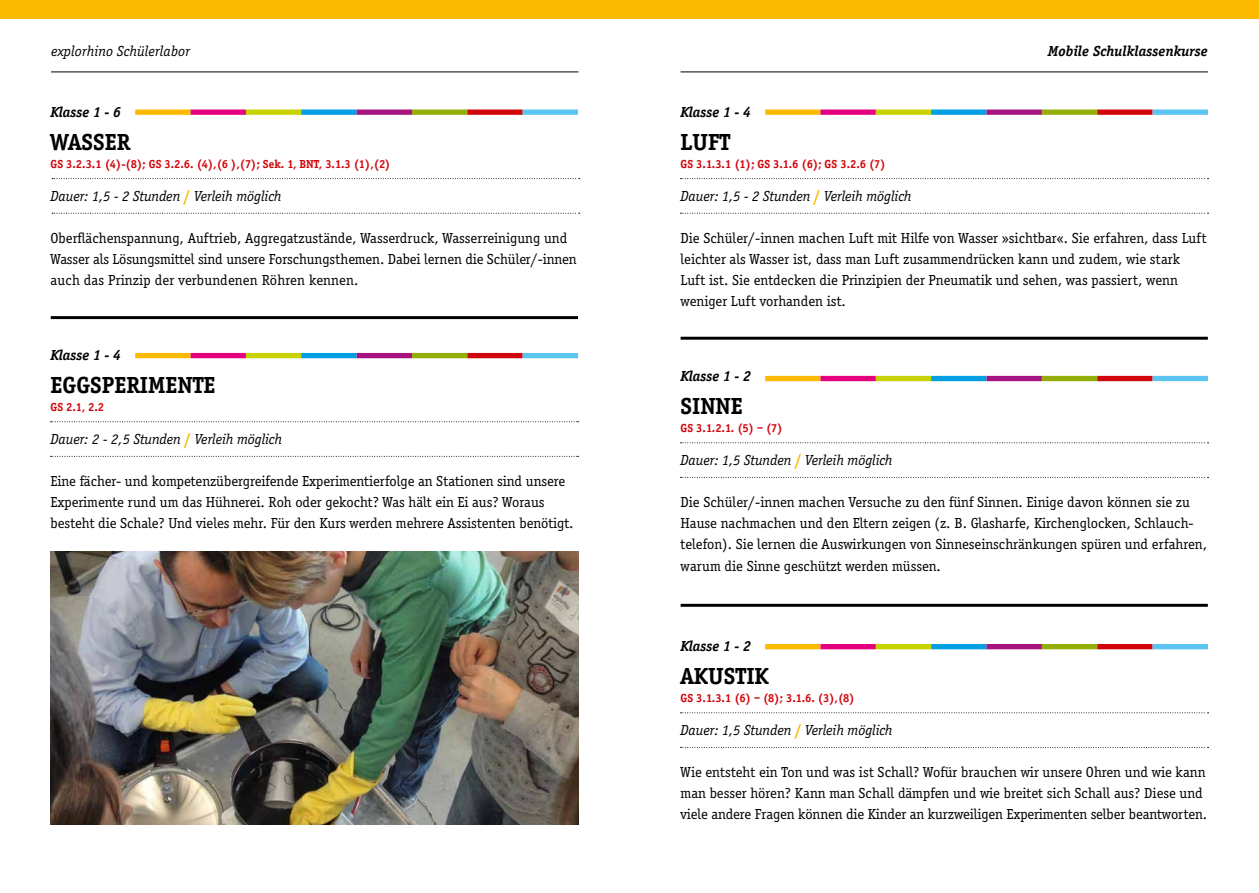
<style>
.page{position:relative;width:1259px;height:893px;background:#fff}
.page>*{position:absolute;margin:0;border:0;box-sizing:border-box;transform-origin:0 0}
.t1{font:700 24px "Officina Serif";color:#000}
.t2{font:15px/21.3px "Officina Serif";color:#000}
.t3{font:italic 15px "Officina Serif";letter-spacing:-.005em;color:#000}
.t4{font:italic 700 15px "Officina Serif";color:#000}
.t5{font:700 12px "Officina Serif";color:#d1050c}
.s1{font-weight:700;font-style:normal;color:#fbba00}
</style>
<div class="page">
<svg style="left:680px;top:747px;width:528px;height:1px"></svg>
<svg style="left:680px;top:712px;width:528px;height:1px"></svg>
<svg style="left:680px;top:477px;width:528px;height:1px"></svg>
<svg style="left:680px;top:442px;width:528px;height:1px"></svg>
<hr style="left:680px;top:72px;width:528px;height:1px;background:#000">
<hr style="left:51px;top:72px;width:527px;height:1px;background:#000">
<svg style="left:680px;top:213px;width:528px;height:1px"></svg>
<svg style="left:680px;top:178px;width:528px;height:1px"></svg>
<svg style="left:51px;top:456px;width:527px;height:1px"></svg>
<svg style="left:51px;top:421px;width:527px;height:1px"></svg>
<img style="left:51px;top:551px;width:527px;height:274px">
<div style="left:0;top:0;width:1259px;height:19px;background:#fbba00"></div>
<div style="left:135px;top:353px;width:56px;height:5px;background:#fbba00"></div>
<div style="left:191px;top:353px;width:55px;height:5px;background:#e5007d"></div>
<div style="left:246px;top:353px;width:55px;height:5px;background:#c7d300"></div>
<div style="left:301px;top:353px;width:56px;height:5px;background:#009ee3"></div>
<div style="left:357px;top:353px;width:55px;height:5px;background:#a61380"></div>
<div style="left:412px;top:353px;width:55px;height:5px;background:#95ad07"></div>
<div style="left:467px;top:353px;width:56px;height:5px;background:#d1050c"></div>
<div style="left:523px;top:353px;width:55px;height:5px;background:#5bc5f2"></div>
<div style="left:765px;top:376px;width:55px;height:5px;background:#fbba00"></div>
<div style="left:820px;top:376px;width:56px;height:5px;background:#e5007d"></div>
<div style="left:876px;top:376px;width:55px;height:5px;background:#c7d300"></div>
<div style="left:931px;top:376px;width:55px;height:5px;background:#009ee3"></div>
<div style="left:986px;top:376px;width:56px;height:5px;background:#a61380"></div>
<div style="left:1042px;top:376px;width:55px;height:5px;background:#95ad07"></div>
<div style="left:1097px;top:376px;width:55px;height:5px;background:#d1050c"></div>
<div style="left:1152px;top:376px;width:56px;height:5px;background:#5bc5f2"></div>
<div style="left:765px;top:644px;width:55px;height:5px;background:#fbba00"></div>
<div style="left:820px;top:644px;width:56px;height:5px;background:#e5007d"></div>
<div style="left:876px;top:644px;width:55px;height:5px;background:#c7d300"></div>
<div style="left:931px;top:644px;width:55px;height:5px;background:#009ee3"></div>
<div style="left:986px;top:644px;width:56px;height:5px;background:#a61380"></div>
<div style="left:1042px;top:644px;width:55px;height:5px;background:#95ad07"></div>
<div style="left:1097px;top:644px;width:55px;height:5px;background:#d1050c"></div>
<div style="left:1152px;top:644px;width:56px;height:5px;background:#5bc5f2"></div>
<div style="left:135px;top:110px;width:56px;height:5px;background:#fbba00"></div>
<div style="left:191px;top:110px;width:55px;height:5px;background:#e5007d"></div>
<div style="left:246px;top:110px;width:55px;height:5px;background:#c7d300"></div>
<div style="left:301px;top:110px;width:56px;height:5px;background:#009ee3"></div>
<div style="left:357px;top:110px;width:55px;height:5px;background:#a61380"></div>
<div style="left:412px;top:110px;width:55px;height:5px;background:#95ad07"></div>
<div style="left:467px;top:110px;width:56px;height:5px;background:#d1050c"></div>
<div style="left:523px;top:110px;width:55px;height:5px;background:#5bc5f2"></div>
<div style="left:765px;top:110px;width:55px;height:5px;background:#fbba00"></div>
<div style="left:820px;top:110px;width:56px;height:5px;background:#e5007d"></div>
<div style="left:876px;top:110px;width:55px;height:5px;background:#c7d300"></div>
<div style="left:931px;top:110px;width:55px;height:5px;background:#009ee3"></div>
<div style="left:986px;top:110px;width:56px;height:5px;background:#a61380"></div>
<div style="left:1042px;top:110px;width:55px;height:5px;background:#95ad07"></div>
<div style="left:1097px;top:110px;width:55px;height:5px;background:#d1050c"></div>
<div style="left:1152px;top:110px;width:56px;height:5px;background:#5bc5f2"></div>
<hr style="left:51px;top:316px;width:527px;height:3px;background:#000">
<hr style="left:680px;top:337px;width:527px;height:3px;background:#000">
<hr style="left:680px;top:604px;width:527px;height:3px;background:#000">
<svg style="left:52px;top:213px;width:528px;height:1px"></svg>
<svg style="left:52px;top:178px;width:528px;height:1px"></svg>
<p class="t3" style="left:51px;top:43px;width:140px">explorhino Schülerlabor</p>
<p class="t4" style="left:1048px;top:42px;width:162px">Mobile Schulklassenkurse</p>
<p class="t4" style="left:51px;top:103px;width:72px">Klasse 1 - 6</p>
<h1 class="t1" style="left:51px;top:127px;width:81px">WASSER</h1>
<p class="t5" style="left:51px;top:157px;width:341px">GS 3.2.3.1 (4)-(8); GS 3.2.6. (4),(6 ),(7); Sek. 1, BNT, 3.1.3 (1),(2)</p>
<p class="t3" style="left:51px;top:187px;width:232px">Dauer: 1,5 - 2 Stunden <span class="s1">/</span> Verleih möglich</p>
<p class="t2" style="left:51px;top:227px;width:528px">Oberflächenspannung, Auftrieb, Aggregatzustände, Wasserdruck, Wasserreinigung und<br>Wasser als Lösungsmittel sind unsere Forschungsthemen. Dabei lernen die Schüler/-innen auch das Prinzip der verbundenen Röhren kennen.</p>
<p class="t4" style="left:51px;top:346px;width:72px">Klasse 1 - 4</p>
<h1 class="t1" style="left:51px;top:371px;width:167px">EGGSPERIMENTE</h1>
<p class="t5" style="left:51px;top:400px;width:55px">GS 2.1, 2.2</p>
<p class="t3" style="left:51px;top:431px;width:233px">Dauer: 2 - 2,5 Stunden <span class="s1">/</span> Verleih möglich</p>
<p class="t2" style="left:51px;top:470px;width:524px">Eine fächer- und kompetenzübergreifende Experimentierfolge an Stationen sind unsere<br>Experimente rund um das Hühnerei. Roh oder gekocht? Was hält ein Ei aus? Woraus besteht die Schale? Und vieles mehr. Für den Kurs werden mehrere Assistenten benötigt.</p>
<p class="t4" style="left:680px;top:103px;width:72px">Klasse 1 - 4</p>
<h1 class="t1" style="left:680px;top:127px;width:51px">LUFT</h1>
<p class="t5" style="left:680px;top:157px;width:207px">GS 3.1.3.1 (1); GS 3.1.6 (6); GS 3.2.6 (7)</p>
<p class="t3" style="left:680px;top:187px;width:232px">Dauer: 1,5 - 2 Stunden <span class="s1">/</span> Verleih möglich</p>
<p class="t2" style="left:680px;top:227px;width:527px">Die Schüler/-innen machen Luft mit Hilfe von Wasser »sichtbar«. Sie erfahren, dass Luft leichter als Wasser ist, dass man Luft zusammendrücken kann und zudem, wie stark Luft ist. Sie entdecken die Prinzipien der Pneumatik und sehen, was passiert, wenn weniger Luft vorhanden ist.</p>
<p class="t4" style="left:680px;top:367px;width:72px">Klasse 1 - 2</p>
<h1 class="t1" style="left:680px;top:392px;width:64px">SINNE</h1>
<p class="t5" style="left:680px;top:421px;width:104px">GS 3.1.2.1. (5) – (7)</p>
<p class="t3" style="left:680px;top:452px;width:213px">Dauer: 1,5 Stunden <span class="s1">/</span> Verleih möglich</p>
<p class="t2" style="left:680px;top:491px;width:528px">Die Schüler/-innen machen Versuche zu den fünf Sinnen. Einige davon können sie zu Hause nachmachen und den Eltern zeigen (z. B. Glasharfe, Kirchenglocken, Schlauch&shy;telefon). Sie lernen die Auswirkungen von Sinneseinschränkungen spüren und erfahren, warum die Sinne geschützt werden müssen.</p>
<p class="t4" style="left:680px;top:637px;width:72px">Klasse 1 - 2</p>
<h1 class="t1" style="left:680px;top:662px;width:90px">AKUSTIK</h1>
<p class="t5" style="left:680px;top:691px;width:176px">GS 3.1.3.1 (6) – (8); 3.1.6. (3),(8)</p>
<p class="t3" style="left:680px;top:722px;width:213px">Dauer: 1,5 Stunden <span class="s1">/</span> Verleih möglich</p>
<p class="t2" style="left:680px;top:761px;width:528px">Wie entsteht ein Ton und was ist Schall? Wofür brauchen wir unsere Ohren und wie kann man besser hören? Kann man Schall dämpfen und wie breitet sich Schall aus? Diese und viele andere Fragen können die Kinder an kurzweiligen Experimenten selber beantworten.</p>
</div>
